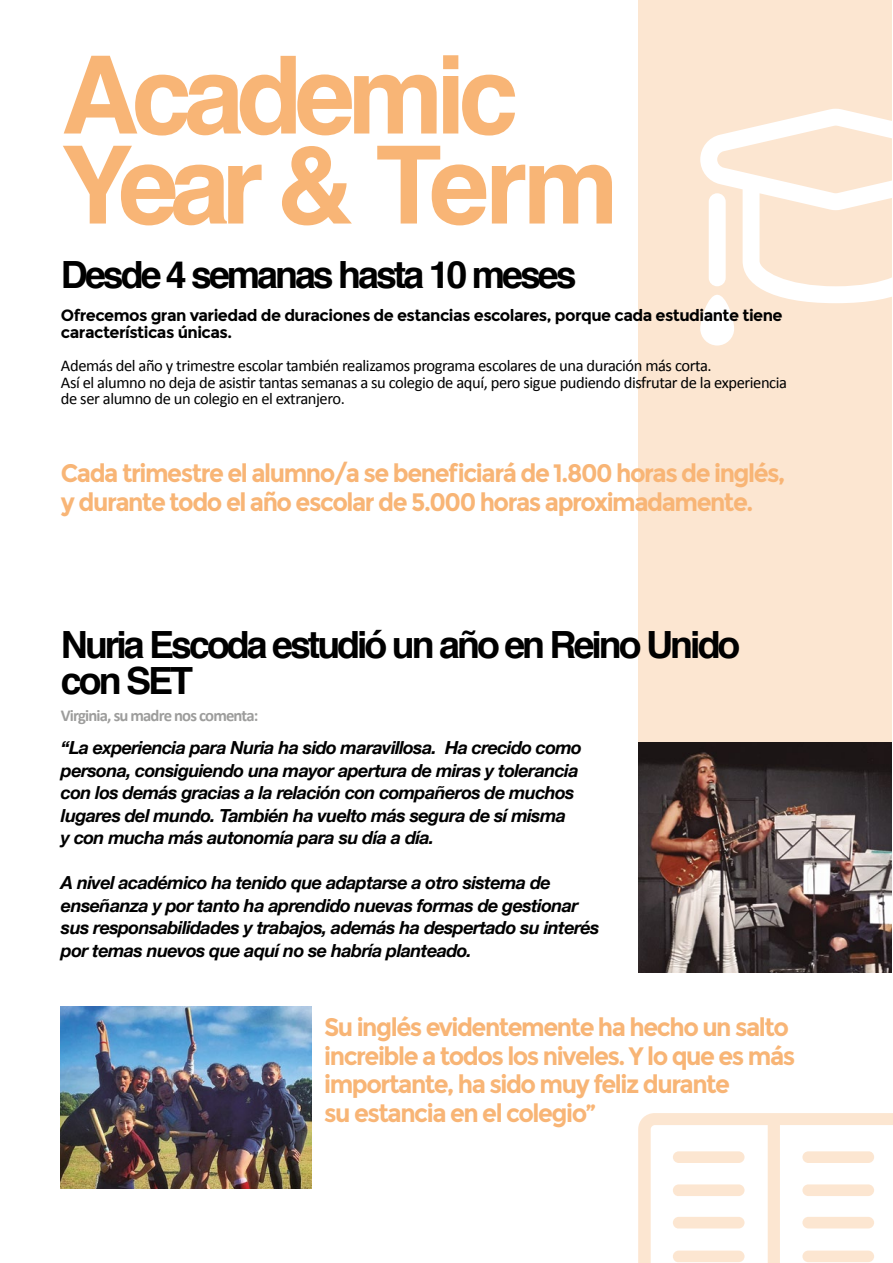
<style>
.page{position:relative;width:893px;height:1263px;background:#fff}
.page>*{position:absolute;margin:0;border:0;box-sizing:border-box;transform-origin:0 0}
.t1{font:700 108px/90px "Helvetica";letter-spacing:-.07em;color:#f8b576}
.t2{font:700 37.5px/36px "Helvetica";letter-spacing:-.08em;color:#000}
.t3{font:700 25.2px/28.5px "Montserrat";letter-spacing:-.06em;color:#f8b576;scale:.95 1}
.t4{font:italic 700 18px/22.5px "Helvetica Neue LT Com";letter-spacing:-.035em;color:#000}
.t5{font:700 16.65px "Calibri";letter-spacing:-.05em;color:#9d9d9c}
.t6{font:16.5px/16.5px "Calibri";letter-spacing:-.025em;color:#000}
.t7{font:700 16.2px/16.6px "Montserrat";letter-spacing:-.035em;color:#000}
</style>
<div class="page">
<svg style="left:638px;top:1113px;width:255px;height:150px"></svg>
<div style="left:638px;top:0;width:254px;height:743px;background:#fce6d1"></div>
<svg style="left:700px;top:109px;width:192px;height:194px"></svg>
<div style="left:709px;top:193px;width:17px;height:93px;background:#fff;border-radius:8px"></div>
<div style="left:700px;top:295px;width:34px;height:50px;background:#fff;border-radius:17px"></div>
<img style="left:638px;top:743px;width:254px;height:230px">
<img style="left:61px;top:1006px;width:250px;height:182px">
<h1 class="t1" style="left:61px;top:52px;width:559px">Academic<br>Year &amp; Term</h1>
<h2 class="t2" style="left:61px;top:257px;width:517px">Desde 4 semanas hasta 10 meses</h2>
<p class="t7" style="left:61px;top:307px;width:723px">Ofrecemos gran variedad de duraciones de estancias escolares, porque cada estudiante tiene características únicas.</p>
<p class="t6" style="left:61px;top:358px;width:728px">Además del año y trimestre escolar también realizamos programa escolares de una duración más corta.<br>Así el alumno no deja de asistir tantas semanas a su colegio de aquí, pero sigue pudiendo disfrutar de la experiencia de ser alumno de un colegio en el extranjero.</p>
<h3 class="t3" style="left:61px;top:459px;width:764px">Cada trimestre el alumno/a se beneficiará de 1.800 horas de inglés, y durante todo el año escolar de 5.000 horas aproximadamente.</h3>
<h2 class="t2" style="left:61px;top:627px;width:681px">Nuria Escoda estudió un año en Reino Unido con SET</h2>
<p class="t5" style="left:61px;top:705px;width:199px">Virginia, su madre nos comenta:</p>
<p class="t4" style="left:61px;top:736px;width:522px">“La experiencia para Nuria ha sido maravillosa. Ha crecido como persona, consiguiendo una mayor apertura de miras y tolerancia con los demás gracias a la relación con compañeros de muchos lugares del mundo. También ha vuelto más segura de sí misma<br>y con mucha más autonomía para su día a día.</p>
<p class="t4" style="left:61px;top:871px;width:540px">A nivel académico ha tenido que adaptarse a otro sistema de enseñanza y por tanto ha aprendido nuevas formas de gestionar sus responsabilidades y trabajos, además ha despertado su interés por temas nuevos que aquí no se habría planteado.</p>
<h3 class="t3" style="left:324px;top:1013px;width:497px">Su inglés evidentemente ha hecho un salto increible a todos los niveles. Y lo que es más importante, ha sido muy feliz durante<br>su estancia en el colegio”</h3>
</div>
